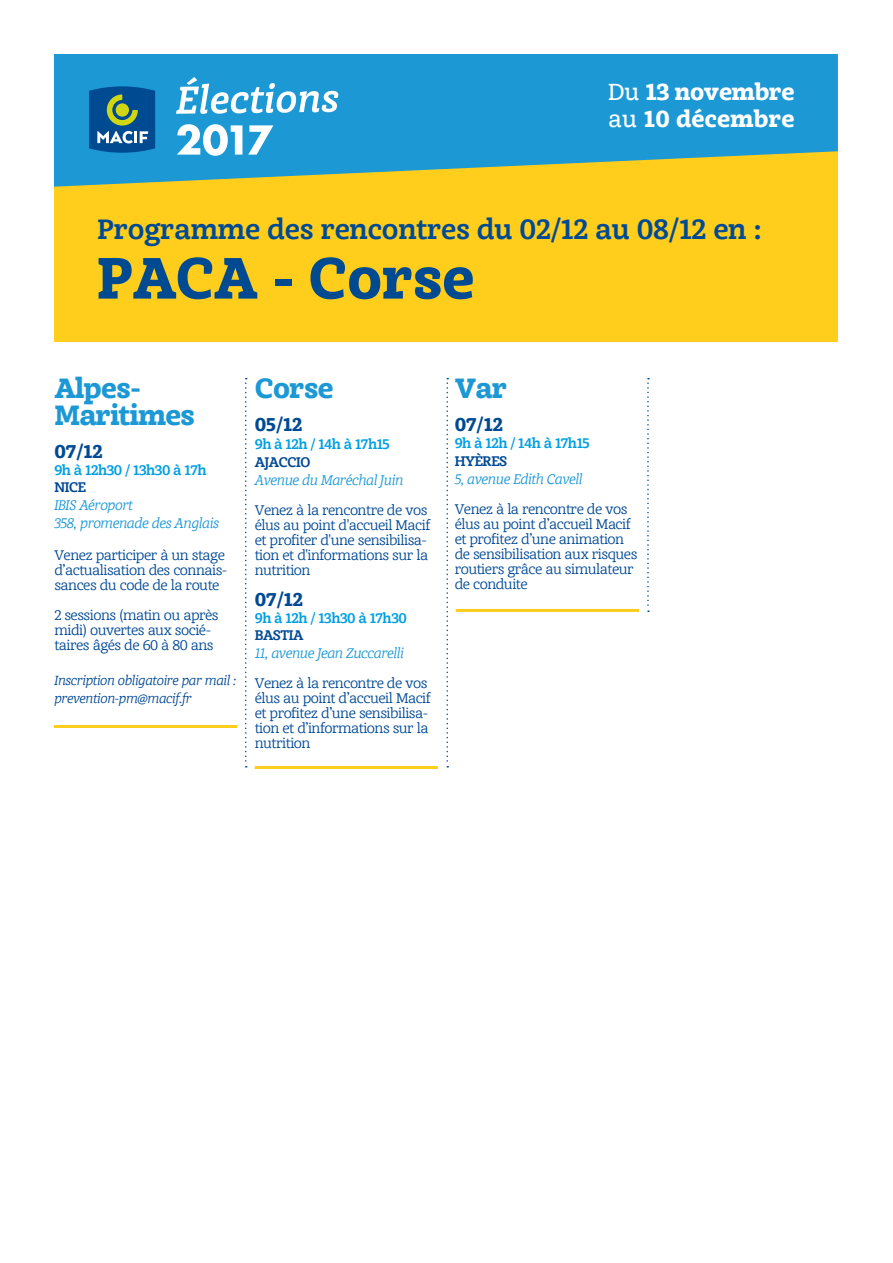
<style>
.page{position:relative;width:893px;height:1263px;background:#fff}
.page>*{position:absolute;margin:0;border:0;box-sizing:border-box;transform-origin:0 0}
.t1{font:900 55.5px "Achille IIFY";color:#004a92}
.t2{font:700 27px "Achille IIFY";letter-spacing:-.01em;color:#004a94}
.t3{font:900 27px "Achille IIFY";letter-spacing:-.02em;color:#1c98d5}
.t4{font:900 22.5px/27px "Achille IIFY";color:#fff}
.t5{font:900 18px "Achille IIFY";color:#004a94}
.t6{font:13.5px/15px "Achille IIFY";letter-spacing:-.04em;color:#004994}
.t7{font:italic 13.5px/18px "Achille IIFY";letter-spacing:-.04em;color:#1c98d5}
.t8{font:700 13.5px "Achille IIFY";letter-spacing:-.035em;color:#009fe3}
.t9{font:700 13.5px "Achille IIFY";letter-spacing:-.035em;color:#004994}
.t10{font:italic 12.75px/18px "Achille IIFY";letter-spacing:-.035em;color:#004994}
.s1{font-weight:500}
</style>
<div class="page">
<div style="left:54px;top:149px;width:784px;height:193px;background:#ffcd1c"></div>
<svg style="left:54px;top:54px;width:784px;height:133px;fill:#1c98d5"></svg>
<svg style="left:89px;top:86px;width:66px;height:67px;background:#29698f"></svg>
<svg style="left:176px;top:77px;width:162px;height:37px"></svg>
<svg style="left:177px;top:124px;width:65px;height:32px"></svg>
<svg style="left:248px;top:125px;width:25px;height:30px"></svg>
<hr style="left:456px;top:609px;width:183px;height:3px;background:#ffcd1c">
<hr style="left:54px;top:725px;width:183px;height:3px;background:#ffcd1c">
<hr style="left:255px;top:766px;width:183px;height:3px;background:#ffcd1c">
<svg style="left:245px;top:378px;width:2px;height:389px"></svg>
<svg style="left:446px;top:378px;width:2px;height:389px"></svg>
<svg style="left:647px;top:378px;width:2px;height:234px"></svg>
<h3 class="t4" style="left:608px;top:78px;width:188px"><span class="s1">Du</span> 13 novembre <span class="s1">au</span> 10 décembre</h3>
<h2 class="t2" style="left:97px;top:211px;width:666px">Programme des rencontres du 02/12 au 08/12 en :</h2>
<h1 class="t1" style="left:97px;top:240px;width:378px">PACA - Corse</h1>
<h2 class="t3" style="left:55px;top:369px;width:88px">Alpes-</h2>
<h2 class="t3" style="left:255px;top:369px;width:80px">Corse</h2>
<h2 class="t3" style="left:455px;top:369px;width:53px">Var</h2>
<h2 class="t3" style="left:55px;top:396px;width:142px">Maritimes</h2>
<h3 class="t5" style="left:455px;top:412px;width:50px">07/12</h3>
<p class="t8" style="left:455px;top:434px;width:137px">9h à 12h / 14h à 17h15</p>
<p class="t9" style="left:455px;top:451px;width:54px">HYÈRES</p>
<p class="t7" style="left:455px;top:469px;width:129px">5, avenue Edith Cavell</p>
<p class="t6" style="left:455px;top:501px;width:184px">Venez à la rencontre de vos élus au point d’accueil Macif et profitez d’une animation de sensibilisation aux risques routiers grâce au simulateur de conduite</p>
<h3 class="t5" style="left:255px;top:412px;width:49px">05/12</h3>
<p class="t8" style="left:255px;top:435px;width:137px">9h à 12h / 14h à 17h15</p>
<p class="t9" style="left:255px;top:453px;width:57px">AJACCIO</p>
<p class="t7" style="left:255px;top:471px;width:150px">Avenue du Maréchal Juin</p>
<p class="t6" style="left:255px;top:503px;width:177px">Venez à la rencontre de vos élus au point d'accueil Macif et profiter d'une sensibilisa&shy;tion et d'informations sur la nutrition</p>
<h3 class="t5" style="left:255px;top:587px;width:50px">07/12</h3>
<p class="t8" style="left:255px;top:609px;width:154px">9h à 12h / 13h30 à 17h30</p>
<p class="t9" style="left:255px;top:626px;width:50px">BASTIA</p>
<p class="t7" style="left:255px;top:644px;width:151px">11, avenue Jean Zuccarelli</p>
<p class="t6" style="left:255px;top:676px;width:177px">Venez à la rencontre de vos élus au point d’accueil Macif et profitez d’une sensibilisa&shy;tion et d’informations sur la nutrition</p>
<h3 class="t5" style="left:54px;top:439px;width:50px">07/12</h3>
<p class="t8" style="left:54px;top:461px;width:154px">9h à 12h30 / 13h30 à 17h</p>
<p class="t9" style="left:54px;top:478px;width:33px">NICE</p>
<p class="t7" style="left:54px;top:496px;width:166px">IBIS Aéroport<br>358, promenade des Anglais</p>
<p class="t6" style="left:54px;top:548px;width:174px">Venez participer à un stage d’actualisation des connais&shy;sances du code de la route</p>
<p class="t6" style="left:54px;top:608px;width:166px">2 sessions (matin ou après midi) ouvertes aux socié&shy;taires âgés de 60 à 80 ans</p>
<p class="t10" style="left:54px;top:672px;width:183px">Inscription obligatoire par mail : prevention-pm@macif.fr</p>
</div>
